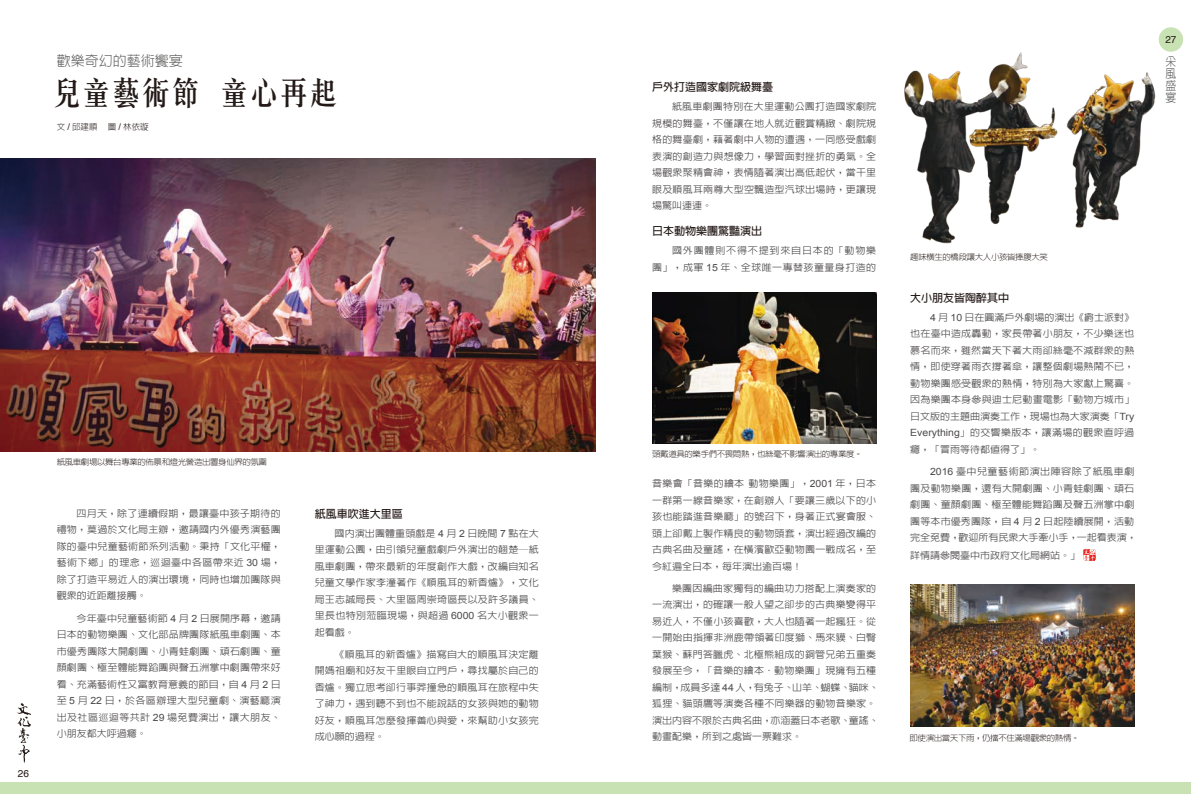
<style>
.page{position:relative;width:1191px;height:794px;background:#fff}
.page>*{position:absolute;margin:0;border:0;box-sizing:border-box;transform-origin:0 0}
.t1{font:500 32px "C Song 3 HK";letter-spacing:-.075em;color:#231916}
.t2{font:300 14px "AR Hei B5";color:#595857}
.t3{font:300 12px/12px "AR Hei B5";color:#4d4a4a;text-align:justify;scale:.9 1}
.t4{font:700 11px "AR Hei B5";color:#231916}
.t5{font:10px "Helvetica";color:#231916}
.t6{font:500 9.5px/16.5px "AR Hei B5";letter-spacing:.02em;color:#4d4a4a;text-align:justify;scale:1.05 1}
.t7{font:500 9.5px/16.5px "AR Hei B5";letter-spacing:.085em;color:#4d4a4a;text-align:right;scale:1.05 1}
.t8{font:500 9.5px "AR Hei B5";color:#4d4a4a;scale:1.05 1}
.t9{font:300 8.5px "AR Hei B5";color:#231916}
.t10{font:300 8.1px "AR Hei B5";letter-spacing:-.05em;color:#231916;scale:1.05 1}
.s1{font-family:"Arial";font-weight:400;font-size:9.4px}
.s2{font-family:"Arial";font-weight:400;font-size:10px}
</style>
<div class="page">
<img style="left:0;top:159px;width:595px;height:292px">
<img style="left:910px;top:584px;width:224px;height:142px">
<img style="left:652px;top:292px;width:224px;height:151px">
<img style="left:904px;top:52px;width:252px;height:192px">
<svg style="left:1083px;top:549px;width:13px;height:12px"></svg>
<div style="left:0;top:783px;width:1191px;height:11px;background:#c9e2b3"></div>
<div style="left:1158px;top:27px;width:25px;height:25px;background:#c9e2b3;border-radius:50%"></div>
<svg style="left:17px;top:703px;width:14px;height:60px"></svg>
<h2 class="t2" style="left:57px;top:53px;width:127px">歡樂奇幻的藝術饗宴</h2>
<h1 class="t1" style="left:51px;top:69px;width:290px">兒童藝術節 童心再起</h1>
<p class="t9" style="left:57px;top:122px;width:94px">文 <span class="s1">/</span> 邱建順 圖 <span class="s1">/</span> 林依璇</p>
<p class="t5" style="left:18px;top:768px;width:13px">26</p>
<p class="t10" style="left:57px;top:458px;width:202px">紙風車劇場以舞台專業的佈景和燈光營造出置身仙界的氛圍</p>
<p class="t6" style="left:57px;top:505px;width:215px;text-indent:20px">四月天，除了連續假期，最讓臺中孩子期待的禮物，莫過於文化局主辦，邀請國內外優秀演藝團隊的臺中兒童藝術節系列活動。秉持「文化平權，藝術下鄉」的理念，巡迴臺中各區帶來近 <span class="s2">30</span> 場，除了打造平易近人的演出環境，同時也增加團隊與觀眾的近距離接觸。</p>
<p class="t6" style="left:57px;top:609px;width:215px;text-indent:20px">今年臺中兒童藝術節 <span class="s2">4</span> 月 <span class="s2">2</span> 日展開序幕，邀請日本的動物樂團、文化部品牌團隊紙風車劇團、本市優秀團隊大開劇團、小青蛙劇團、頑石劇團、童顏劇團、極至體能舞蹈團與聲五洲掌中劇團帶來好看、充滿藝術性又富教育意義的節目，自 <span class="s2">4</span> 月 <span class="s2">2</span> 日至 <span class="s2">5</span> 月 <span class="s2">22</span> 日，於各區辦理大型兒童劇、演藝廳演出及社區巡迴等共計 <span class="s2">29</span> 場免費演出，讓大朋友、小朋友都大呼過癮。</p>
<p class="t4" style="left:315px;top:508px;width:89px">紙風車吹進大里區</p>
<p class="t6" style="left:315px;top:525px;width:215px;text-indent:20px">國內演出團體重頭戲是 <span class="s2">4</span> 月 <span class="s2">2</span> 日晚間 <span class="s2">7</span> 點在大里運動公園，由引領兒童戲劇戶外演出的翹楚─紙風車劇團，帶來最新的年度創作大戲，改編自知名兒童文學作家李潼著作《順風耳的新香爐》，文化局王志誠局長、大里區周崇琦區長以及許多議員、里長也特別蒞臨現場，與超過 <span class="s2">6000</span> 名大小觀眾一起看戲。</p>
<p class="t6" style="left:315px;top:646px;width:215px;text-indent:20px">《順風耳的新香爐》描寫自大的順風耳決定離開媽祖廟和好友千里眼自立門戶，尋找屬於自己的香爐。獨立思考卻行事莽撞急的順風耳在旅程中失了神力，遇到聽不到也不能說話的女孩與她的動物好友，順風耳怎麼發揮善心與愛，來幫助小女孩完成心願的過程。</p>
<p class="t4" style="left:652px;top:82px;width:122px">戶外打造國家劇院級舞臺</p>
<p class="t6" style="left:652px;top:98px;width:215px;text-indent:20px">紙風車劇團特別在大里運動公園打造國家劇院規模的舞臺，不僅讓在地人就近觀賞精緻、劇院規格的舞臺劇，藉著劇中人物的遭遇，一同感受戲劇表演的創造力與想像力，學習面對挫折的勇氣。全場觀眾聚精會神，表情隨著演出高低起伏，當千里眼及順風耳兩尊大型空飄造型汽球出場時，更讓現場驚叫連連。</p>
<p class="t4" style="left:652px;top:226px;width:111px">日本動物樂團驚豔演出</p>
<p class="t7" style="left:652px;top:242px;width:215px">國外團體則不得不提到來自日本的「動物樂<br>團」，成軍 <span class="s2">15</span> 年、全球唯一專替孩童量身打造的</p>
<p class="t10" style="left:652px;top:449px;width:202px">頭戴道具的樂手們不畏悶熱，也絲毫不影響演出的專業度。</p>
<p class="t6" style="left:652px;top:475px;width:215px">音樂會「音樂的繪本動物樂團」，<span class="s2">2001</span> 年，日本一群第一線音樂家，在創辦人「要讓三歲以下的小孩也能踏進音樂廳」的號召下，身著正式宴會服、頭上卻戴上製作精良的動物頭套，演出經過改編的古典名曲及童謠，在橫濱歐亞動物園一戰成名，至今紅遍全日本，每年演出逾百場！</p>
<p class="t6" style="left:652px;top:580px;width:217px;text-align:left;text-indent:20px">樂團因編曲家獨有的編曲功力搭配上演奏家的一流演出，的確讓一般人望之卻步的古典樂變得平易近人，不僅小孩喜歡，大人也隨著一起瘋狂。從一開始由指揮非洲鹿帶領著印度獅、馬來貘、白臀葉猴、蘇門答臘虎、北極熊組成的銅管兄弟五重奏發展至今，「音樂的繪本．動物樂團」現擁有五種編制，成員多達<span class="s2">44</span>人，有兔子、山羊、蝴蝶、貓咪、狐狸、貓頭鷹等演奏各種不同樂器的動物音樂家。演出內容不限於古典名曲，亦涵蓋日本老歌、童謠、動畫配樂，所到之處皆一票難求。</p>
<p class="t5" style="left:1165px;top:33px;width:13px">27</p>
<p class="t3" style="left:1165px;top:55px;width:13px">采風盛宴</p>
<p class="t10" style="left:910px;top:252px;width:133px">趣味橫生的橋段讓大人小孩皆捧腹大笑</p>
<p class="t4" style="left:910px;top:292px;width:100px">大小朋友皆陶醉其中</p>
<p class="t6" style="left:910px;top:309px;width:215px;text-indent:20px"><span class="s2">4</span> 月 <span class="s2">10</span> 日在圓滿戶外劇場的演出《爵士派對》也在臺中造成轟動，家長帶著小朋友，不少樂迷也慕名而來，雖然當天下著大雨卻絲毫不減群眾的熱情，即使穿著雨衣撐著傘，讓整個劇場熱鬧不已，動物樂團感受觀眾的熱情，特別為大家獻上驚喜。因為樂團本身參與迪士尼動畫電影「動物方城市」日文版的主題曲演奏工作，現場也為大家演奏「<span class="s2">Try Everything</span>」的交響樂版本，讓滿場的觀眾直呼過癮，「冒雨等待都值得了」。</p>
<p class="t6" style="left:910px;top:463px;width:217px;text-align:left;text-indent:20px"><span class="s2">2016</span> 臺中兒童藝術節演出陣容除了紙風車劇團及動物樂團，還有大開劇團、小青蛙劇團、頑石劇團、童顏劇團、極至體能舞蹈團及聲五洲掌中劇團等本市優秀團隊，自 <span class="s2">4</span> 月 <span class="s2">2</span> 日起陸續展開，活動完全免費，歡迎所有民眾大手牽小手，一起看表演，</p>
<p class="t8" style="left:910px;top:550px;width:163px">詳情請參閱臺中市政府文化局網站。」</p>
<p class="t10" style="left:909px;top:733px;width:163px">即使演出當天下雨，仍擋不住滿場觀眾的熱情。</p>
</div>
